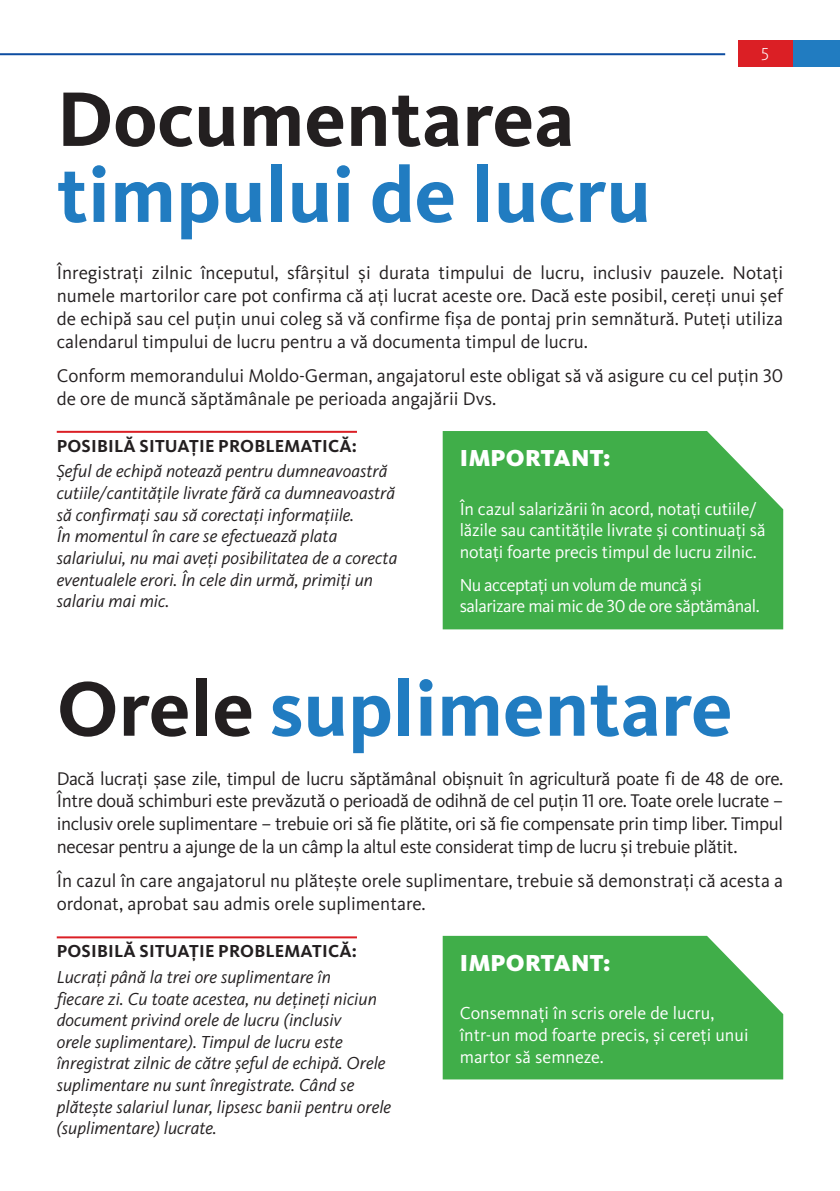
<style>
.page{position:relative;width:840px;height:1191px;background:#fff}
.page>*{position:absolute;margin:0;border:0;box-sizing:border-box;transform-origin:0 0}
.Headline{font:700 80px "Kievit Pro";color:#217cc1}
.Headline-2{font:700 80px "Kievit Pro";color:#231f20}
.t1{font:900 24px "Kievit Pro";letter-spacing:.01em;color:#fff}
.t2{font:19px/22.8px "Kievit Pro";color:#231f20;text-align:justify}
.t3{font:italic 18px/21.6px "Kievit Pro";color:#231f20}
.t4{font:18px/21.6px "Kievit Pro";letter-spacing:-.01em;color:#fff}
.t5{font:18px/21.6px "Kievit Pro";letter-spacing:-.03em;color:#fff}
.t6{font:700 18px "Kievit Pro";letter-spacing:.01em;color:#231f20}
.t7{font:300 18px "Kievit Pro";color:#fff}
.s1{color:#231f20}
</style>
<div class="page">
<div style="left:791px;top:40px;width:48px;height:26px;background:#217cc1"></div>
<div style="left:737px;top:40px;width:54px;height:26px;background:#db1f25"></div>
<hr style="left:0;top:53px;width:724px;height:2px;background:#0d4da1">
<hr style="left:57px;top:431px;width:300px;height:2px;background:#db1f25">
<hr style="left:57px;top:936px;width:300px;height:2px;background:#db1f25">
<div style="left:442px;top:431px;width:340px;height:198px;background:#40ae49"></div>
<div style="left:442px;top:936px;width:340px;height:143px;background:#40ae49"></div>
<p class="Headline-2" style="left:57px;top:71px;width:519px">Documentarea</p>
<p class="Headline" style="left:57px;top:147px;width:595px">timpului de lucru</p>
<p class="t7" style="left:760px;top:43px;width:9px">5</p>
<p class="t2" style="left:57px;top:261px;width:727px">Înregistrați zilnic începutul, sfârșitul și durata timpului de lucru, inclusiv pauzele. Notați numele martorilor care pot confirma că ați lucrat aceste ore. Dacă este posibil, cereți unui șef de echipă sau cel puțin unui coleg să vă confirme fișa de pontaj prin semnătură. Puteți utiliza calendarul timpului de lucru pentru a vă documenta timpul de lucru.</p>
<p class="t2" style="left:57px;top:364px;width:727px">Conform memorandului Moldo-German, angajatorul este obligat să vă asigure cu cel puțin 30 de ore de muncă săptămânale pe perioada angajării Dvs.</p>
<p class="t6" style="left:57px;top:435px;width:301px">POSIBILĂ SITUAȚIE PROBLEMATICĂ:</p>
<p class="t3" style="left:57px;top:460px;width:342px">Șeful de echipă notează pentru dumneavoastră cutiile/cantitățile livrate fără ca dumneavoastră să confirmați sau să corectați informațiile.<br>În momentul în care se efectuează plata salariului, nu mai aveți posibilitatea de a corecta eventualele erori. În cele din urmă, primiți un salariu mai mic.</p>
<p class="t1" style="left:459px;top:444px;width:152px">IMPORTANT:</p>
<p class="t4" style="left:459px;top:498px;width:307px">În cazul salarizării în acord, notați cutiile/ lăzile sau cantitățile livrate și continuați să notați foarte precis timpul de lucru zilnic.</p>
<p class="t5" style="left:459px;top:574px;width:301px">Nu acceptați un volum de muncă și salarizare mai mic de 30 de ore săptămânal.</p>
<p class="Headline" style="left:57px;top:661px;width:677px"><span class="s1">Orele</span> suplimentare</p>
<p class="t2" style="left:57px;top:766px;width:727px">Dacă lucrați șase zile, timpul de lucru săptămânal obișnuit în agricultură poate fi de 48 de ore.<br>Între două schimburi este prevăzută o perioadă de odihnă de cel puțin 11 ore. Toate orele lucrate – inclusiv orele suplimentare – trebuie ori să fie plătite, ori să fie compensate prin timp liber. Timpul necesar pentru a ajunge de la un câmp la altul este considerat timp de lucru și trebuie plătit.</p>
<p class="t2" style="left:57px;top:869px;width:727px">În cazul în care angajatorul nu plătește orele suplimentare, trebuie să demonstrați că acesta a ordonat, aprobat sau admis orele suplimentare.</p>
<p class="t6" style="left:57px;top:940px;width:301px">POSIBILĂ SITUAȚIE PROBLEMATICĂ:</p>
<p class="t3" style="left:57px;top:966px;width:336px">Lucrați până la trei ore suplimentare în<br>fiecare zi. Cu toate acestea, nu dețineți niciun document privind orele de lucru (inclusiv<br>orele suplimentare). Timpul de lucru este înregistrat zilnic de către șeful de echipă. Orele suplimentare nu sunt înregistrate. Când se plătește salariul lunar, lipsesc banii pentru orele (suplimentare) lucrate.</p>
<p class="t1" style="left:459px;top:948px;width:152px">IMPORTANT:</p>
<p class="t4" style="left:459px;top:1002px;width:290px">Consemnați în scris orele de lucru, într-un mod foarte precis, și cereți unui martor să semneze.</p>
</div>
